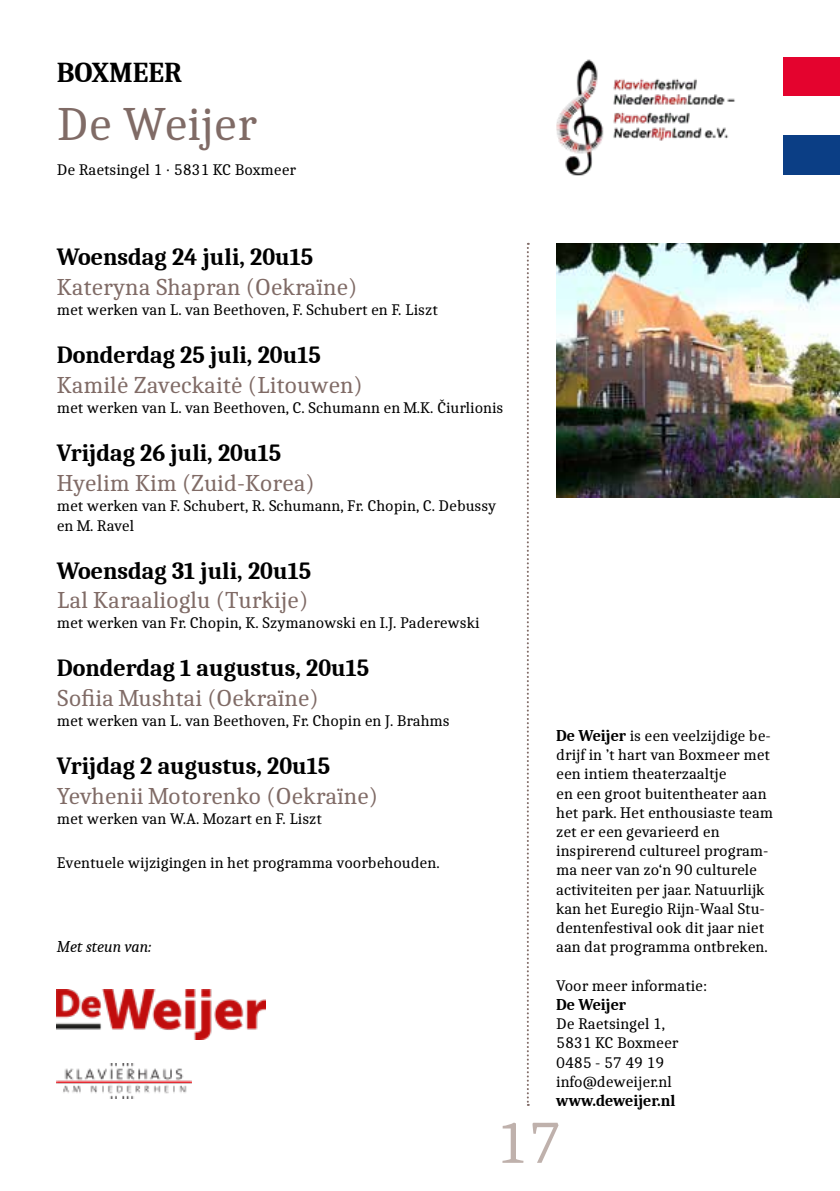
<style>
.page{position:relative;width:840px;height:1191px;background:#fff}
.page>*{position:absolute;margin:0;border:0;box-sizing:border-box;transform-origin:0 0}
.t1{font:60px "Caladea";color:#bfb1ac}
.t2{font:48px "Caladea";color:#806b66}
.t3{font:700 28px "Caladea";color:#000}
.t4{font:24px "Caladea";color:#806b66}
.t5{font:700 24px "Caladea";color:#000}
.t6{font:16px/19.2px "Caladea";color:#000}
.t7{font:700 16px "Caladea";color:#000}
.t8{font:italic 16px "Caladea";color:#000}
.s1{font-weight:700}
</style>
<div class="page">
<img style="left:556px;top:59px;width:179px;height:116px">
<svg style="left:526px;top:243px;width:2px;height:863px"></svg>
<div style="left:782px;top:57px;width:57px;height:39px;background:#e4032e"></div>
<div style="left:782px;top:136px;width:57px;height:39px;background:#0b3e85"></div>
<img style="left:556px;top:244px;width:283px;height:254px">
<img style="left:57px;top:989px;width:209px;height:50px">
<img style="left:57px;top:1063px;width:134px;height:35px">
<h3 class="t3" style="left:57px;top:55px;width:127px">BOXMEER</h3>
<h2 class="t2" style="left:57px;top:95px;width:201px">De Weijer</h2>
<p class="t6" style="left:57px;top:160px;width:241px">De Raetsingel 1 · 5831 KC Boxmeer</p>
<h3 class="t5" style="left:57px;top:242px;width:258px">Woensdag 24 juli, 20u15</h3>
<h3 class="t4" style="left:57px;top:273px;width:302px">Kateryna Shapran (Oekraïne)</h3>
<p class="t6" style="left:57px;top:300px;width:382px">met werken van L. van Beethoven, F. Schubert en F. Liszt</p>
<h3 class="t5" style="left:57px;top:340px;width:265px">Donderdag 25 juli, 20u15</h3>
<h3 class="t4" style="left:57px;top:370px;width:307px">Kamilė Zaveckaitė (Litouwen)</h3>
<p class="t6" style="left:57px;top:397px;width:448px">met werken van L. van Beethoven, C. Schumann en M.K. Čiurlionis</p>
<h3 class="t5" style="left:57px;top:438px;width:226px">Vrijdag 26 juli, 20u15</h3>
<h3 class="t4" style="left:57px;top:468px;width:259px">Hyelim Kim (Zuid-Korea)</h3>
<p class="t6" style="left:57px;top:495px;width:441px;line-height:20px">met werken van F. Schubert, R. Schumann, Fr. Chopin, C. Debussy en M. Ravel</p>
<h3 class="t5" style="left:57px;top:555px;width:256px">Woensdag 31 juli, 20u15</h3>
<h3 class="t4" style="left:57px;top:586px;width:253px">Lal Karaalioglu (Turkije)</h3>
<p class="t6" style="left:57px;top:613px;width:424px">met werken van Fr. Chopin, K. Szymanowski en I.J. Paderewski</p>
<h3 class="t5" style="left:57px;top:653px;width:314px">Donderdag 1 augustus, 20u15</h3>
<h3 class="t4" style="left:57px;top:683px;width:263px">Sofiia Mushtai (Oekraïne)</h3>
<p class="t6" style="left:57px;top:710px;width:394px">met werken van L. van Beethoven, Fr. Chopin en J. Brahms</p>
<h3 class="t5" style="left:57px;top:751px;width:275px">Vrijdag 2 augustus, 20u15</h3>
<h3 class="t4" style="left:57px;top:781px;width:322px">Yevhenii Motorenko (Oekraïne)</h3>
<p class="t6" style="left:57px;top:808px;width:266px">met werken van W.A. Mozart en F. Liszt</p>
<p class="t6" style="left:57px;top:852px;width:384px">Eventuele wijzigingen in het programma voorbehouden.</p>
<p class="t8" style="left:57px;top:936px;width:96px">Met steun van:</p>
<p class="t6" style="left:556px;top:725px;width:218px"><span class="s1">De Weijer</span> is een veelzijdige be&shy;drijf in ’t hart van Boxmeer met een intiem theaterzaaltje<br>en een groot buitentheater aan het park. Het enthousiaste team zet er een gevarieerd en inspirerend cultureel program&shy;ma neer van zo‘n 90 culturele activiteiten per jaar. Natuurlijk kan het Euregio Rijn-Waal Stu&shy;dentenfestival ook dit jaar niet aan dat programma ontbreken.</p>
<p class="t6" style="left:556px;top:975px;width:152px">Voor meer informatie:</p>
<p class="t7" style="left:556px;top:994px;width:71px">De Weijer</p>
<p class="t6" style="left:556px;top:1013px;width:124px">De Raetsingel 1,<br>5831 KC Boxmeer<br>0485 - 57 49 19 info@deweijer.nl</p>
<p class="t7" style="left:556px;top:1090px;width:121px">www.deweijer.nl</p>
<h1 class="t1" style="left:494px;top:1106px;width:68px">17</h1>
</div>
